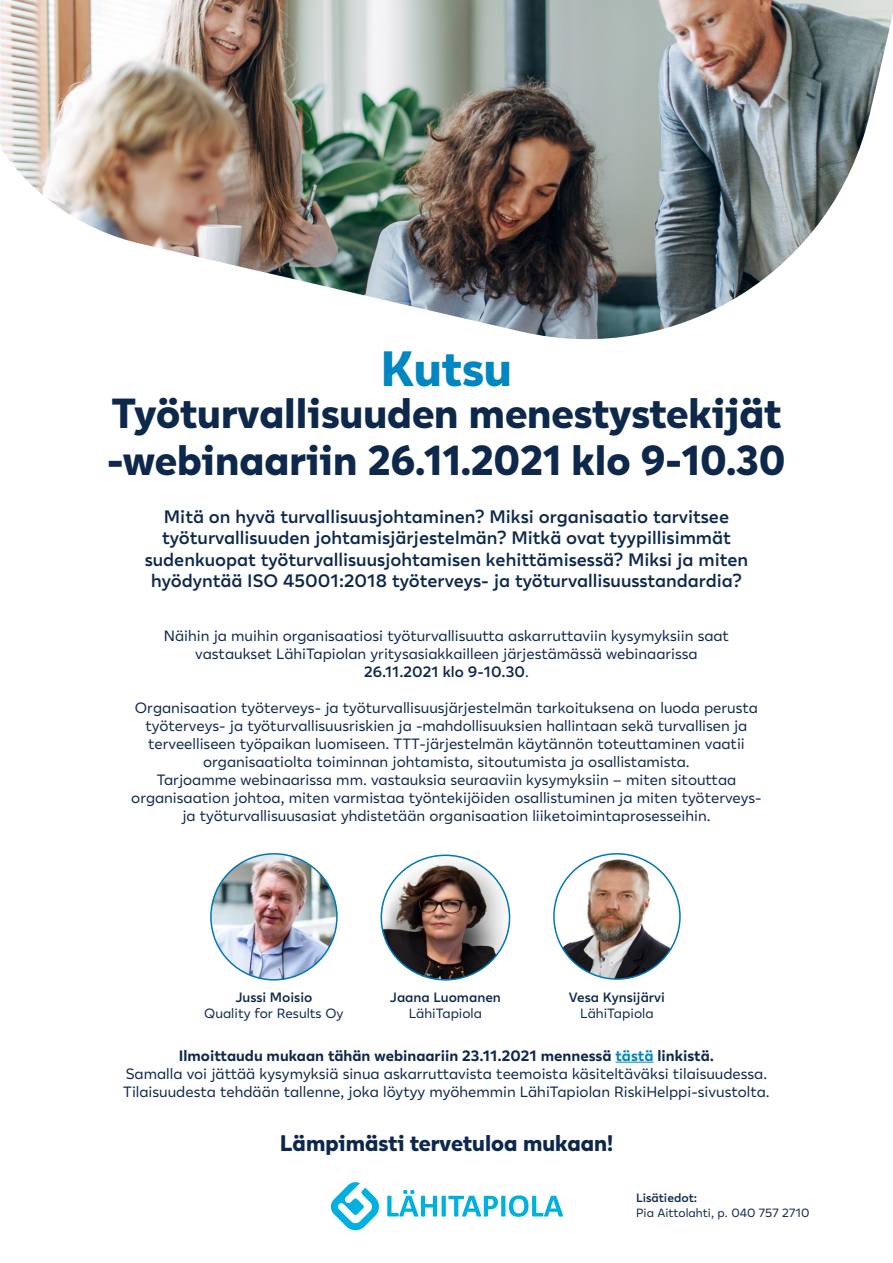
<style>
.page{position:relative;width:893px;height:1263px;background:#fff}
.page>*{position:absolute;margin:0;border:0;box-sizing:border-box;transform-origin:0 0}
.t1{font:800 49.5px "Lahi Tapiola Sans";color:#0086c0}
.t2{font:800 42px "Lahi Tapiola Sans";color:#0d284b}
.t3{font:800 22.5px "Lahi Tapiola Sans";color:#0d284b}
.t4{font:600 18px/21.6px "Lahi Tapiola Sans";color:#0d284b;text-align:center}
.t5{font:15px/18px "Lahi Tapiola Sans";color:#0d284b;text-align:center}
.t6{font:600 15px "Lahi Tapiola Sans";color:#0d284b}
.t7{font:13.5px "Lahi Tapiola Sans";color:#0d284b}
.t8{font:600 13.5px "Lahi Tapiola Sans";color:#0d284b}
.t9{font:12px/14.4px "Lahi Tapiola Sans";color:#0d284b}
.s1{font-weight:400}
.s2{font-weight:700}
.s3{font-weight:700;color:#0086c0}
.s4{font-weight:600}
</style>
<div class="page">
<img style="left:0;top:0;width:893px;height:340px">
<svg style="left:387px;top:1190px;width:176px;height:27px"></svg>
<svg style="left:330px;top:1182px;width:49px;height:49px"></svg>
<hr style="left:615px;top:1062px;width:38px;height:1px;background:#0086c0">
<img style="left:211px;top:854px;width:126px;height:126px;border-radius:63px">
<img style="left:381px;top:857px;width:129px;height:123px">
<img style="left:554px;top:854px;width:126px;height:125px;border-radius:63px">
<p class="t1" style="left:381px;top:328px;width:132px">Kutsu</p>
<p class="t2" style="left:111px;top:379px;width:672px">Työturvallisuuden menestystekijät</p>
<p class="t2" style="left:107px;top:426px;width:679px">-webinaariin 26.11.2021 klo 9-10.30</p>
<p class="t4" style="left:145px;top:504px;width:605px">Mitä on hyvä turvallisuusjohtaminen? Miksi organisaatio tarvitsee työturvallisuuden johtamisjärjestelmän? Mitkä ovat tyypillisimmät sudenkuopat työturvallisuusjohtamisen kehittämisessä? Miksi ja miten hyödyntää ISO 45001:2018 työterveys- ja työturvallisuusstandardia?</p>
<p class="t5" style="left:164px;top:626px;width:567px">Näihin ja muihin organisaatiosi työturvallisuutta askarruttaviin kysymyksiin saat vastaukset LähiTapiolan yritysasiakkailleen järjestämässä webinaarissa</p>
<p class="t6" style="left:364px;top:661px;width:166px">26.11.2021 klo 9-10.30<span class="s1">.</span></p>
<p class="t5" style="left:135px;top:698px;width:625px">Organisaation työterveys- ja työturvallisuusjärjestelmän tarkoituksena on luoda perusta työterveys- ja työturvallisuusriskien ja -mahdollisuuksien hallintaan sekä turvallisen ja terveelliseen työpaikan luomiseen. TTT-järjestelmän käytännön toteuttaminen vaatii organisaatiolta toiminnan johtamista, sitoutumista ja osallistamista.</p>
<p class="t5" style="left:131px;top:770px;width:632px">Tarjoamme webinaarissa mm. vastauksia seuraaviin kysymyksiin – miten sitouttaa organisaation johtoa, miten varmistaa työntekijöiden osallistuminen ja miten työterveys&shy;ja työturvallisuusasiat yhdistetään organisaation liiketoimintaprosesseihin.</p>
<p class="t8" style="left:235px;top:987px;width:78px">Jussi Moisio</p>
<p class="t7" style="left:204px;top:1004px;width:141px">Quality for Results Oy</p>
<p class="t8" style="left:390px;top:987px;width:113px">Jaana Luomanen</p>
<p class="t7" style="left:409px;top:1004px;width:75px">LähiTapiola</p>
<p class="t8" style="left:569px;top:987px;width:98px">Vesa Kynsijärvi</p>
<p class="t7" style="left:580px;top:1004px;width:75px">LähiTapiola</p>
<p class="t5" style="left:123px;top:1045px;width:648px"><span class="s2">Ilmoittaudu mukaan tähän webinaariin 23.11.2021 mennessä</span> <span class="s3">tästä</span> <span class="s2">linkistä.<br></span>Samalla voi jättää kysymyksiä sinua askarruttavista teemoista käsiteltäväksi tilaisuudessa.<br>Tilaisuudesta tehdään tallenne, joka löytyy myöhemmin LähiTapiolan RiskiHelppi-sivustolta.</p>
<p class="t3" style="left:280px;top:1124px;width:334px">Lämpimästi tervetuloa mukaan!</p>
<p class="t9" style="left:636px;top:1190px;width:175px"><span class="s4">Lisätiedot:<br></span>Pia Aittolahti, p. 040 757 2710</p>
</div>
